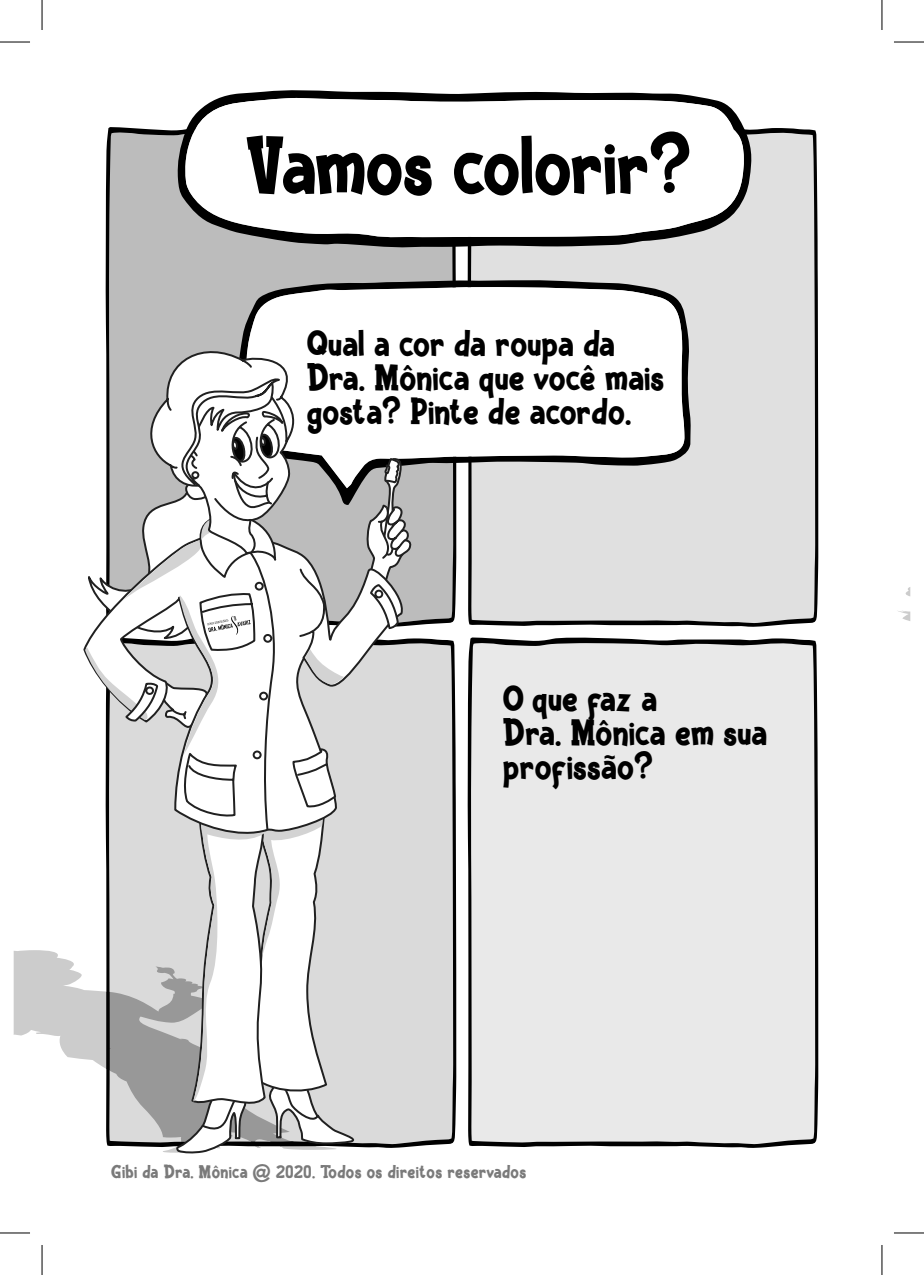
<style>
.page{position:relative;width:924px;height:1275px;background:#fff}
.page>*{position:absolute;margin:0;border:0;box-sizing:border-box;transform-origin:0 0}
.t1{font:80px "Funkie Bunny";color:#000}
.t2{font:36px/34px "Funkie Bunny";letter-spacing:.01em;color:#000}
.t3{font:18px "Funkie Bunny";letter-spacing:.025em;color:#7a7a7a}
</style>
<div class="page">
<div style="left:467px;top:128px;width:351px;height:499px;background:#e0e0e0"></div>
<div style="left:467px;top:637px;width:351px;height:511px;background:#e9e9e9"></div>
<svg style="left:105px;top:127px;width:351px;height:499px;background:#b7b7b7"></svg>
<svg style="left:105px;top:638px;width:351px;height:510px;background:#cecece"></svg>
<svg style="left:177px;top:90px;width:575px;height:158px"></svg>
<svg style="left:184px;top:98px;width:559px;height:140px"></svg>
<svg style="left:236px;top:280px;width:455px;height:225px;background:#a4a4a4"></svg>
<svg style="left:241px;top:286px;width:443px;height:202px"></svg>
<svg style="left:14px;top:950px;width:92px;height:198px"></svg>
<svg style="left:106px;top:839px;width:258px;height:315px"></svg>
<svg style="left:83px;top:526px;width:323px;height:313px"></svg>
<svg style="left:182px;top:808px;width:144px;height:23px"></svg>
<svg style="left:85px;top:339px;width:259px;height:469px"></svg>
<div style="left:260px;top:437px;width:6px;height:9px;border:2px solid #202020;border-radius:50%"></div>
<svg style="left:362px;top:456px;width:51px;height:174px"></svg>
<svg style="left:898px;top:587px;width:11px;height:34px"></svg>
<hr style="left:0;top:42px;width:30px;height:1px;background:#000">
<hr style="left:893px;top:42px;width:30px;height:1px;background:#000">
<hr style="left:0;top:1232px;width:30px;height:1px;background:#000">
<hr style="left:893px;top:1232px;width:30px;height:1px;background:#000">
<hr style="left:42px;top:0;width:1px;height:30px;background:#000">
<hr style="left:42px;top:1245px;width:1px;height:30px;background:#000">
<hr style="left:881px;top:0;width:1px;height:30px;background:#000">
<hr style="left:881px;top:1245px;width:1px;height:30px;background:#000">
<h1 class="t1" style="left:249px;top:116px;width:444px">Vamos colorir?</h1>
<p class="t2" style="left:307px;top:327px;width:359px">Qual a cor da roupa da<br>Dra. Mônica que você mais gosta? Pinte de acordo.</p>
<p class="t2" style="left:503px;top:682px;width:265px">O que faz a<br>Dra. Mônica em sua profissão?</p>
<p class="t3" style="left:111px;top:1160px;width:416px">Gibi da Dra. Mônica @ 2020. Todos os direitos reservados</p>
</div>
